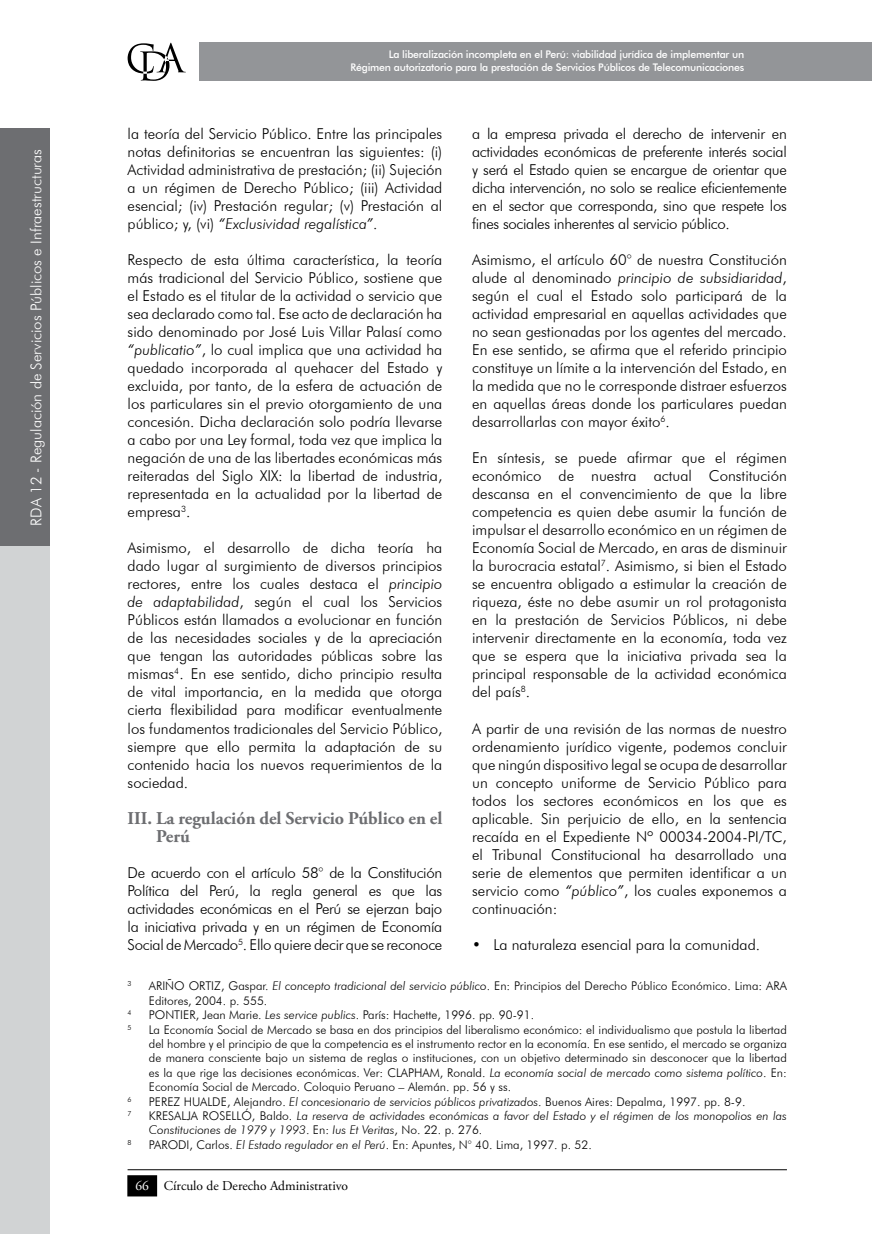
<style>
.page{position:relative;width:872px;height:1234px;background:#fff}
.page>*{position:absolute;margin:0;border:0;box-sizing:border-box;transform-origin:0 0}
.t1{font:700 18px/18px "Adobe Garamond Pro";color:#6d6e71}
.t2{font:300 15px/18px "Futura BT";color:#000;text-align:justify}
.t3{font:300 15px "Futura BT";color:#fff}
.t4{font:13.5px "Adobe Garamond Pro";color:#000}
.t5{font:300 12px/14.4px "Futura BT";color:#000}
.t6{font:italic 300 12px/14.4px "Futura BT";color:#000}
.t7{font:500 10.5px/12.6px "Futura BT";letter-spacing:-.02em;color:#fff;text-align:right}
.t8{font:300 7.05px "Futura BT";color:#000}
.s1{font-style:italic}
.s2{font-style:normal}
.s3{color:#fff}
</style>
<div class="page">
<div style="left:199px;top:43px;width:673px;height:38px;background:#939598"></div>
<svg style="left:128px;top:43px;width:58px;height:38px"></svg>
<hr style="left:128px;top:1168px;width:659px;height:1px;background:#000">
<div style="left:128px;top:1175px;width:28px;height:20px;background:#000"></div>
<div style="left:127px;top:1174px;width:30px;height:22px;border:2px solid #000"></div>
<div style="left:0;top:539px;width:50px;height:694px;background:#d1d3d4"></div>
<div style="left:0;top:128px;width:50px;height:418px;background:#6d6e71"></div>
<p class="t3" style="left:27px;top:525px;width:378px;rotate:-90deg">RDA 12 - Regulación de Servicios Públicos e I nfraestructuras</p>
<p class="t7" style="left:350px;top:48px;width:395px">La liberalización incompleta en el Perú: viabilidad jurídica de implementar un<br>Régimen autorizatorio para la prestación de Servicios Públicos de Telecomunicaciones</p>
<p class="t2" style="left:128px;top:125px;width:316px">la teoría del Servicio Público. E ntre las principales notas definitorias se encuentran las siguientes: (i)<br>Actividad administrativa de prestación; (ii) Sujeción a un régimen de Derecho Público; (iii) Actividad esencial; (iv) Prestación regular; (v) Prestación al público; y, (vi) <span class="s1">“Exclusividad regalística”</span>.</p>
<p class="t2" style="left:128px;top:251px;width:316px">Respecto de esta última característica, la teoría más tradicional del Servicio Público, sostiene que el Estado es el titular de la actividad o servicio que sea declarado como tal. Ese acto de declaración ha sido denominado por José Luis Villar Palasí como <span class="s1">“publicatio”</span>, lo cual implica que una actividad ha quedado incorporada al quehacer del Estado y excluida, por tanto, de la esfera de actuación de los particulares sin el previo otorgamiento de una concesión. Dicha declaración solo podría llevarse a cabo por una Ley formal, toda vez que implica la negación de una de las libertades económicas más reiteradas del Siglo XIX: la libertad de industria, representada en la actualidad por la libertad de empresa<sup>3</sup>.</p>
<p class="t2" style="left:128px;top:539px;width:316px">Asimismo, el desarrollo de dicha teoría ha dado lugar al surgimiento de diversos principios rectores, entre los cuales destaca el <span class="s1">principio de adaptabilidad</span>, según el cual los Servicios Públicos están llamados a evolucionar en función de las necesidades sociales y de la apreciación que tengan las autoridades públicas sobre las mismas<sup>4</sup>. E n ese sentido, dicho principio resulta de vital importancia, en la medida que otorga cierta flexibilidad para modificar eventualmente los fundamentos tradicionales del Servicio Público, siempre que ello permita la adaptación de su contenido hacia los nuevos requerimientos de la sociedad.</p>
<p class="t1" style="left:156px;top:809px;width:288px;text-indent:-28px">III. La regulación del Servicio Público en el<br>Perú</p>
<p class="t2" style="left:128px;top:863px;width:316px">De acuerdo con el artículo 58° de la Constitución Política del Perú, la regla general es que las actividades económicas en el Perú se ejerzan bajo la iniciativa privada y en un régimen de Economía Social de Mercado<sup>5</sup>. E llo quiere decir que se reconoce</p>
<p class="t2" style="left:472px;top:125px;width:316px">a la empresa privada el derecho de intervenir en actividades económicas de preferente interés social y será el Estado quien se encargue de orientar que dicha intervención, no solo se realice eficientemente en el sector que corresponda, sino que respete los fines sociales inherentes al servicio público.</p>
<p class="t2" style="left:472px;top:251px;width:316px">Asimismo, el artículo 60° de nuestra Constitución alude al denominado <span class="s1">principio de subsidiaridad</span>, según el cual el Estado solo participará de la actividad empresarial en aquellas actividades que no sean gestionadas por los agentes del mercado.<br>E n ese sentido, se afirma que el referido principio constituye un límite a la intervención del Estado, en la medida que no le corresponde distraer esfuerzos en aquellas áreas donde los particulares puedan desarrollarlas con mayor éxito<sup>6</sup>.</p>
<p class="t2" style="left:472px;top:449px;width:316px">E n síntesis, se puede afirmar que el régimen económico de nuestra actual Constitución descansa en el convencimiento de que la libre competencia es quien debe asumir la función de impulsar el desarrollo económico en un régimen de Economía Social de Mercado, en aras de disminuir la burocracia estatal<sup>7</sup>. Asimismo, si bien el Estado se encuentra obligado a estimular la creación de riqueza, éste no debe asumir un rol protagonista en la prestación de Servicios Públicos, ni debe intervenir directamente en la economía, toda vez que se espera que la iniciativa privada sea la principal responsable de la actividad económica del país<sup>8</sup>.</p>
<p class="t2" style="left:472px;top:719px;width:316px">A partir de una revisión de las normas de nuestro ordenamiento jurídico vigente, podemos concluir que ningún dispositivo legal se ocupa de desarrollar un concepto uniforme de Servicio Público para todos los sectores económicos en los que es aplicable. Sin perjuicio de ello, en la sentencia recaída en el Expediente Nº 00034-2004-PI/TC, el Tribunal Constitucional ha desarrollado una serie de elementos que permiten identificar a un servicio como <span class="s1">“público”</span>, los cuales exponemos a continuación:</p>
<p class="t2" style="left:472px;top:935px;width:289px">• La naturaleza esencial para la comunidad.</p>
<p class="t5" style="left:149px;top:978px;width:639px;text-indent:-21px"><sup>3</sup> ARI ÑO ORTIZ, Gaspar. <span class="s1">El concepto tradicional del servicio público</span>. E n: Principios del Derecho Público Económico. Lima: ARA<br>Editores, 2004. p. 555.</p>
<p class="t8" style="left:128px;top:1008px;width:6px">4</p>
<p class="t5" style="left:149px;top:1007px;width:387px">PONTIE R, Jean Marie. <span class="s1">Les service publics</span>. París: Hachette, 1996. pp. 90-91.</p>
<p class="t8" style="left:128px;top:1022px;width:6px">5</p>
<p class="t5" style="left:149px;top:1021px;width:639px;text-align:justify">La Economía Social de Mercado se basa en dos principios del liberalismo económico: el individualismo que postula la libertad del hombre y el principio de que la competencia es el instrumento rector en la economía. E n ese sentido, el mercado se organiza de manera consciente bajo un sistema de reglas o instituciones, con un objetivo determinado sin desconocer que la libertad es la que rige las decisiones económicas. Ver: CLAPHAM, Ronald. <span class="s1">La economía social de mercado como sistema político</span>. E n:<br>Economía Social de Mercado. Coloquio Peruano – Alemán. pp. 56 y ss.</p>
<p class="t8" style="left:128px;top:1094px;width:6px">6</p>
<p class="t5" style="left:149px;top:1093px;width:598px">PE REZ HUALDE , Alejandro. <span class="s1">El concesionario de servicios públicos privatizados</span>. Buenos Aires: Depalma, 1997. pp. 8-9.</p>
<p class="t8" style="left:128px;top:1108px;width:6px">7</p>
<p class="t6" style="left:149px;top:1108px;width:639px"><span class="s2">KRESALJA ROSE LLÓ, Baldo.</span> La reserva de actividades económicas a favor del Estado y el régimen de los monopolios en las<br>Constituciones de 1979 y 1993<span class="s2">. E n:</span> Ius Et Veritas<span class="s2">, No. 22. p. 276.</span></p>
<p class="t8" style="left:128px;top:1137px;width:6px">8</p>
<p class="t5" style="left:149px;top:1136px;width:444px">PARODI , Carlos. <span class="s1">El Estado regulador en el Perú</span>. E n: Apuntes, N° 40. Lima, 1997. p. 52.</p>
<p class="t4" style="left:135px;top:1176px;width:214px"><span class="s3">66</span> Círculo de Derecho Administrativo</p>
</div>
